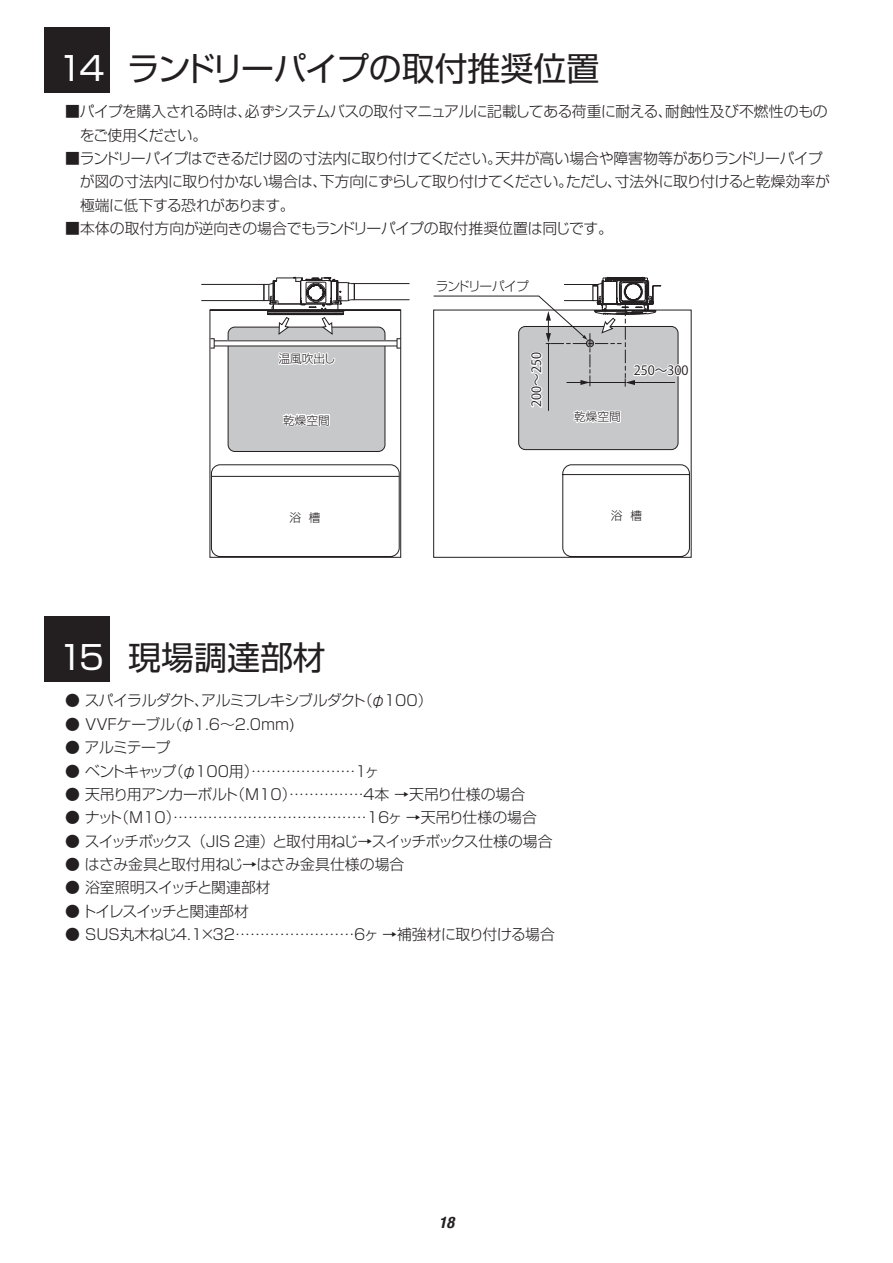
<style>
.page{position:relative;width:893px;height:1263px;background:#fff}
.page>*{position:absolute;margin:0;border:0;box-sizing:border-box;transform-origin:0 0}
.t1{font:33px "Shin Go Pro";color:#231f20}
.t2{font:33px "Shin Go Pro";color:#fff}
.t3{font:italic 700 condensed 15.9px "Helvetica Neue LT";color:#231f20}
.t4{font:300 14.85px/23.4px "Shin Go Pro";letter-spacing:-.035em;color:#231f20}
.t5{font:300 14.85px "Shin Go Pro";color:#231f20}
.t6{font:300 14.85px "Shin Go Pro";letter-spacing:-.065em;color:#231f20}
.t7{font:300 14.85px "Shin Go Pro";letter-spacing:-.01em;color:#231f20}
.t8{font:300 14.85px "Shin Go Pro";letter-spacing:-.115em;color:#231f20}
.t9{font:300 14.85px "Shin Go Pro";letter-spacing:-.075em;color:#231f20}
.t10{font:12.75px "Koz Go Pro";color:#231f20}
.t11{font:300 12.75px "Shin Go Pro";letter-spacing:-.075em;color:#231f20}
.t12{font:300 11.7px "Shin Go Pro";color:#231f20}
</style>
<div class="page">
<div style="left:45px;top:27px;width:65px;height:66px;background:#231f20"></div>
<div style="left:45px;top:617px;width:65px;height:65px;background:#231f20"></div>
<div style="left:354px;top:283px;width:56px;height:17px;border:1px solid #231f20"></div>
<div style="left:201px;top:284px;width:63px;height:17px;border:1px solid #231f20"></div>
<svg style="left:209px;top:309px;width:192px;height:249px"></svg>
<svg style="left:433px;top:309px;width:259px;height:249px"></svg>
<svg style="left:264px;top:277px;width:91px;height:58px"></svg>
<svg style="left:276px;top:351px;width:61px;height:16px"></svg>
<svg style="left:281px;top:412px;width:50px;height:17px"></svg>
<svg style="left:433px;top:277px;width:257px;height:148px"></svg>
<h1 class="t2" style="left:58px;top:42px;width:48px">14</h1>
<h1 class="t1" style="left:127px;top:42px;width:474px">ランドリーパイプの取付推奨位置</h1>
<p class="t4" style="left:80px;top:98px;width:750px;text-indent:-14px">■パイプを購入される時は、必ずシステムバスの取付マニュアルに記載してある荷重に耐える、耐蝕性及び不燃性のものをご使用ください。</p>
<p class="t4" style="left:80px;top:145px;width:752px;text-indent:-15px">■ランドリーパイプはできるだけ図の寸法内に取り付けてください。天井が高い場合や障害物等がありランドリーパイプが図の寸法内に取り付かない場合は、下方向にずらして取り付けてください。ただし、寸法外に取り付けると乾燥効率が極端に低下する恐れがあります。</p>
<p class="t4" style="left:65px;top:215px;width:549px">■本体の取付方向が逆向きの場合でもランドリーパイプの取付推奨位置は同じです。</p>
<p class="t11" style="left:436px;top:276px;width:95px">ランドリーパイプ</p>
<p class="t12" style="left:278px;top:349px;width:59px">温風吹出し</p>
<p class="t10" style="left:528px;top:407px;width:56px;rotate:-90deg">200～250</p>
<p class="t12" style="left:283px;top:410px;width:48px">乾燥空間</p>
<p class="t12" style="left:574px;top:407px;width:48px">乾燥空間</p>
<p class="t10" style="left:634px;top:362px;width:56px">250～300</p>
<p class="t12" style="left:289px;top:508px;width:33px">浴 槽</p>
<p class="t12" style="left:611px;top:506px;width:33px">浴 槽</p>
<h1 class="t2" style="left:58px;top:631px;width:48px">15</h1>
<h1 class="t1" style="left:128px;top:631px;width:199px">現場調達部材</h1>
<p class="t4" style="left:65px;top:687px;width:369px">● スパイラルダクト、アルミフレキシブルダクト（φ100）</p>
<p class="t7" style="left:65px;top:712px;width:231px">● VVFケーブル（φ1.6〜2.0mm)</p>
<p class="t4" style="left:65px;top:734px;width:107px">● アルミテープ</p>
<p class="t8" style="left:65px;top:759px;width:316px">● ベントキャップ（φ100用）…………………１ヶ</p>
<p class="t4" style="left:65px;top:781px;width:462px">● 天吊り用アンカーボルト（M10）……………４本 →天吊り仕様の場合</p>
<p class="t5" style="left:65px;top:805px;width:488px">● ナット（M10）…………………………………16ヶ →天吊り仕様の場合　</p>
<p class="t6" style="left:65px;top:829px;width:489px">● スイッチボックス（JIS ２連）と取付用ねじ→スイッチボックス仕様の場合</p>
<p class="t5" style="left:65px;top:852px;width:341px">● はさみ金具と取付用ねじ→はさみ金具仕様の場合</p>
<p class="t7" style="left:65px;top:876px;width:222px">● 浴室照明スイッチと関連部材　</p>
<p class="t9" style="left:65px;top:899px;width:185px">● トイレスイッチと関連部材</p>
<p class="t4" style="left:65px;top:921px;width:521px">● SUS丸木ねじ4.1×32……………………6ヶ →補強材に取り付ける場合　　</p>
<p class="t3" style="left:439px;top:1212px;width:17px">18</p>
</div>
